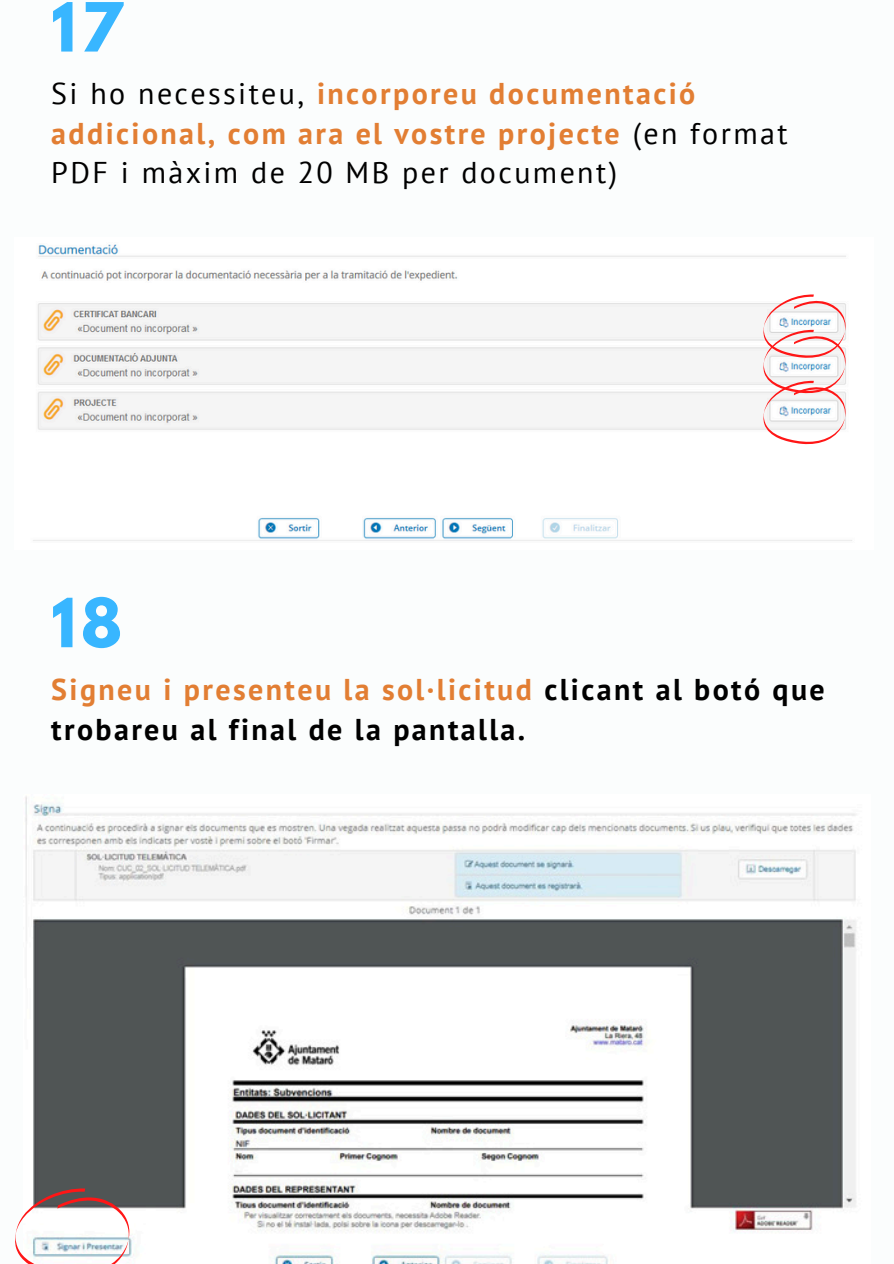
<style>
.page{position:relative;width:894px;height:1264px;background:#fff}
.page>*{position:absolute;margin:0;border:0;box-sizing:border-box;transform-origin:0 0}
.t1{font:700 60px "League Spartan";color:#38b6ff}
.t2{font:700 30px/39.3px "PT Sans";letter-spacing:.08em;color:#e27e33}
.t3{font:700 30px/39.3px "PT Sans";letter-spacing:.08em;color:#000}
.s1{font-weight:400;color:#000}
.s2{color:#e27e33}
</style>
<div class="page">
<div style="left:0;top:0;width:893px;height:1263px;background:#fbfdfd"></div>
<img style="left:33px;top:244px;width:819px;height:297px">
<svg style="left:762px;top:294px;width:83px;height:150px"></svg>
<img style="left:25px;top:796px;width:831px;height:467px">
<svg style="left:15px;top:1188px;width:114px;height:75px"></svg>
<p class="t1" style="left:51px;top:-2px;width:72px">17</p>
<p class="t2" style="left:51px;top:74px;width:737px"><span class="s1">Si ho necessiteu,</span> incorporeu documentació addicional, com ara el vostre projecte <span class="s1">(en format<br>PDF i màxim de 20 MB per document)</span></p>
<p class="t1" style="left:51px;top:593px;width:72px">18</p>
<p class="t3" style="left:51px;top:669px;width:774px"><span class="s2">Signeu i presenteu la sol·licitud</span> clicant al botó que trobareu al final de la pantalla.</p>
</div>
